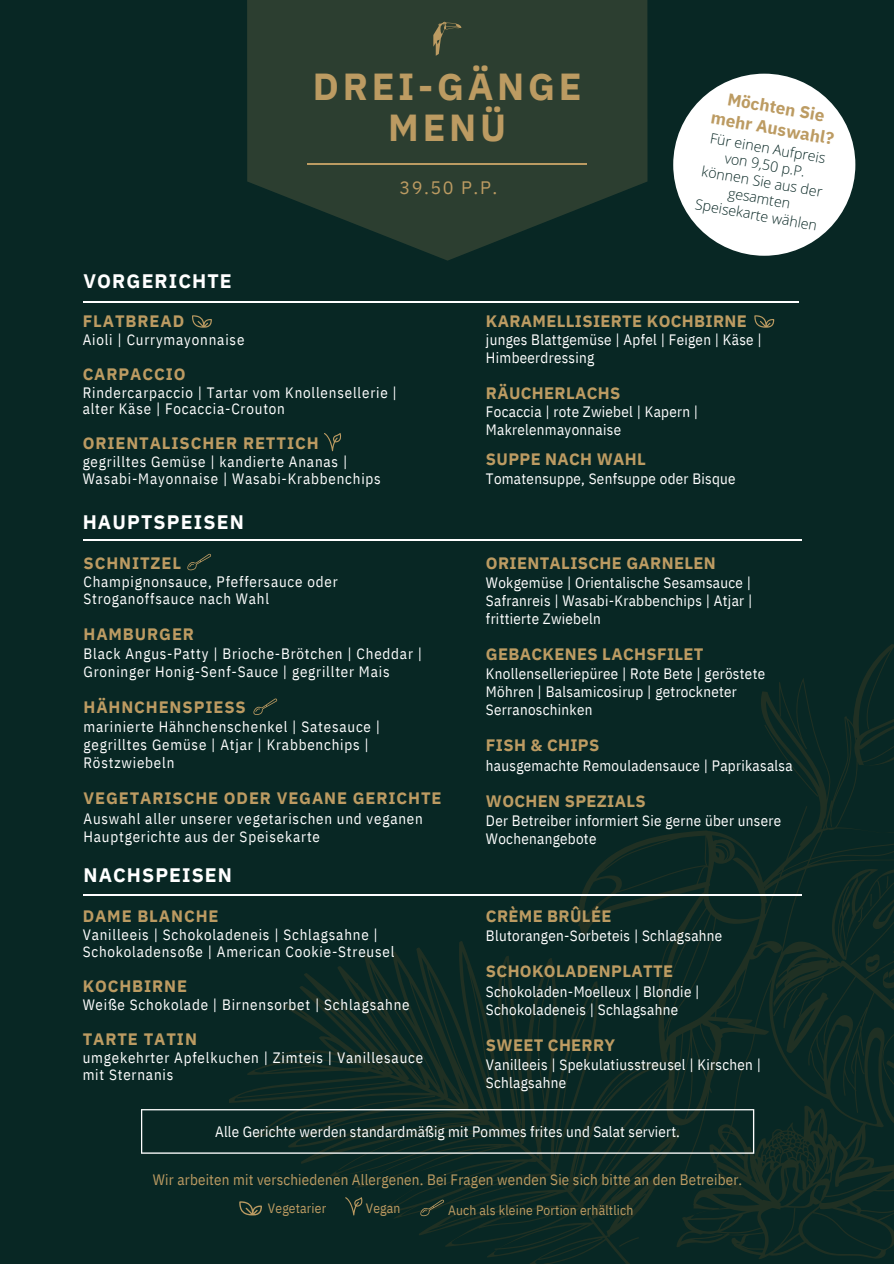
<style>
.page{position:relative;width:894px;height:1264px;background:#fff}
.page>*{position:absolute;margin:0;border:0;box-sizing:border-box;transform-origin:0 0}
.t1{font:700 37.5px "IBM Plex Sans";letter-spacing:.1em;color:#bc9b62}
.t2{font:700 19.5px "IBM Plex Sans";letter-spacing:.055em;color:#fff}
.t3{font:18px "IBM Plex Sans";color:#bc9b62}
.t4{font:700 17.1px "IBM Plex Sans";color:#bc9b62}
.t5{font:700 16.5px "IBM Plex Sans";letter-spacing:.02em;color:#bc9b62}
.t6{font:700 16.5px "IBM Plex Sans";letter-spacing:.055em;color:#bc9b62}
.t7{font:15px/18px "IBM Plex Sans Cond";letter-spacing:.055em;color:#fff}
.t8{font:15px/18px "IBM Plex Sans Cond";letter-spacing:.02em;color:#fff}
.t9{font:15px "IBM Plex Sans Cond";letter-spacing:.01em;color:#bc9b62}
.t10{font:15px "IBM Plex Sans Cond";letter-spacing:.01em;color:#fff}
.t11{font:300 14.25px/17px "Open Sans";color:#082724;text-align:center}
.t12{font:13.5px "IBM Plex Sans Cond";letter-spacing:.01em;color:#bc9b62}
</style>
<div class="page">
<div style="left:0;top:0;width:893px;height:1263px;background:#082724"></div>
<hr style="left:83px;top:539px;width:718px;height:2px;background:#fff">
<svg style="left:229px;top:644px;width:664px;height:618px"></svg>
<svg style="left:247px;top:0;width:400px;height:261px;fill:#2c3e30"></svg>
<hr style="left:307px;top:163px;width:279px;height:2px;background:#bc9b62">
<hr style="left:83px;top:301px;width:715px;height:2px;background:#fff">
<svg style="left:141px;top:1109px;width:613px;height:44px"></svg>
<svg style="left:192px;top:315px;width:20px;height:13px"></svg>
<svg style="left:433px;top:21px;width:29px;height:35px"></svg>
<hr style="left:83px;top:893px;width:718px;height:2px;background:#fff">
<svg style="left:754px;top:315px;width:20px;height:13px"></svg>
<svg style="left:324px;top:433px;width:17px;height:18px"></svg>
<div style="left:673px;top:74px;width:182px;height:182px;background:#fff;border-radius:50%"></div>
<svg style="left:187px;top:553px;width:24px;height:17px"></svg>
<svg style="left:253px;top:698px;width:24px;height:17px"></svg>
<svg style="left:239px;top:1201px;width:23px;height:14px"></svg>
<svg style="left:345px;top:1196px;width:17px;height:19px"></svg>
<svg style="left:420px;top:1199px;width:24px;height:17px"></svg>
<p class="t2" style="left:83px;top:268px;width:150px">VORGERICHTE</p>
<p class="t1" style="left:313px;top:61px;width:270px">DREI-GÄNGE</p>
<p class="t1" style="left:388px;top:103px;width:119px">MENÜ</p>
<p class="t3" style="left:399px;top:176px;width:99px">39.50 P.P.</p>
<p class="t4" style="left:729px;top:87px;width:100px;rotate:10deg">Möchten Sie</p>
<p class="t11" style="left:708px;top:129px;width:125px;rotate:10deg">Für einen Aufpreis von 9,50 p.P. können Sie aus der gesamten<br>Speisekarte wählen</p>
<p class="t4" style="left:712px;top:106px;width:126px;rotate:10deg">mehr Auswahl?</p>
<p class="t6" style="left:83px;top:309px;width:103px">FLATBREAD</p>
<p class="t7" style="left:83px;top:330px;width:163px">Aioli | Currymayonnaise</p>
<p class="t6" style="left:83px;top:362px;width:104px">CARPACCIO</p>
<p class="t7" style="left:83px;top:383px;width:315px;line-height:17px">Rindercarpaccio | Tartar vom Knollensellerie | alter Käse | Focaccia-Crouton</p>
<p class="t6" style="left:83px;top:432px;width:237px">ORIENTALISCHER RETTICH</p>
<p class="t7" style="left:83px;top:453px;width:299px;line-height:17px">gegrilltes Gemüse | kandierte Ananas |<br>Wasabi-Mayonnaise | Wasabi-Krabbenchips</p>
<p class="t2" style="left:83px;top:508px;width:163px">HAUPTSPEISEN</p>
<p class="t6" style="left:83px;top:552px;width:99px">SCHNITZEL</p>
<p class="t7" style="left:83px;top:573px;width:256px;line-height:17px">Champignonsauce, Pfeffersauce oder<br>Stroganoffsauce nach Wahl</p>
<p class="t6" style="left:83px;top:623px;width:112px">HAMBURGER</p>
<p class="t7" style="left:83px;top:644px;width:340px">Black Angus-Patty | Brioche-Brötchen | Cheddar |<br>Groninger Honig-Senf-Sauce | gegrillter Mais</p>
<p class="t6" style="left:83px;top:696px;width:164px">HÄHNCHENSPIESS</p>
<p class="t7" style="left:83px;top:717px;width:298px">marinierte Hähnchenschenkel | Satesauce | gegrilltes Gemüse | Atjar | Krabbenchips |<br>Röstzwiebeln</p>
<p class="t6" style="left:83px;top:787px;width:359px">VEGETARISCHE ODER VEGANE GERICHTE</p>
<p class="t7" style="left:83px;top:808px;width:341px">Auswahl aller unserer vegetarischen und veganen<br>Hauptgerichte aus der Speisekarte</p>
<p class="t2" style="left:83px;top:861px;width:150px">NACHSPEISEN</p>
<p class="t6" style="left:83px;top:905px;width:137px">DAME BLANCHE</p>
<p class="t7" style="left:83px;top:926px;width:313px;line-height:17px">Vanilleeis | Schokoladeneis | Schlagsahne |<br>Schokoladensoße | American Cookie-Streusel</p>
<p class="t6" style="left:83px;top:975px;width:106px">KOCHBIRNE</p>
<p class="t7" style="left:83px;top:995px;width:328px">Weiße Schokolade | Birnensorbet | Schlagsahne</p>
<p class="t6" style="left:83px;top:1028px;width:116px">TARTE TATIN</p>
<p class="t7" style="left:83px;top:1048px;width:342px;line-height:17px">umgekehrter Apfelkuchen | Zimteis | Vanillesauce mit Sternanis</p>
<p class="t5" style="left:486px;top:310px;width:262px">KARAMELLISIERTE KOCHBIRNE</p>
<p class="t8" style="left:486px;top:331px;width:277px;line-height:17.5px">junges Blattgemüse | Apfel | Feigen | Käse |<br>Himbeerdressing</p>
<p class="t5" style="left:486px;top:382px;width:136px">RÄUCHERLACHS</p>
<p class="t8" style="left:486px;top:402px;width:214px;line-height:17.5px">Focaccia | rote Zwiebel | Kapern |<br>Makrelenmayonnaise</p>
<p class="t5" style="left:486px;top:448px;width:161px">SUPPE NACH WAHL</p>
<p class="t8" style="left:486px;top:469px;width:251px">Tomatensuppe, Senfsuppe oder Bisque</p>
<p class="t5" style="left:486px;top:552px;width:231px">ORIENTALISCHE GARNELEN</p>
<p class="t7" style="left:486px;top:573px;width:268px;text-align:justify">Wokgemüse | Orientalische Sesamsauce | Safranreis | Wasabi-Krabbenchips | Atjar | frittierte Zwiebeln</p>
<p class="t5" style="left:486px;top:643px;width:219px">GEBACKENES LACHSFILET</p>
<p class="t8" style="left:486px;top:664px;width:280px">Knollenselleriepüree | Rote Bete | geröstete<br>Möhren | Balsamicosirup | getrockneter<br>Serranoschinken</p>
<p class="t5" style="left:486px;top:734px;width:115px">FISH &amp; CHIPS</p>
<p class="t8" style="left:486px;top:756px;width:308px">hausgemachte Remouladensauce | Paprikasalsa</p>
<p class="t5" style="left:486px;top:789px;width:161px">WOCHEN SPEZIALS</p>
<p class="t8" style="left:486px;top:811px;width:296px">Der Betreiber informiert Sie gerne über unsere<br>Wochenangebote</p>
<p class="t5" style="left:486px;top:905px;width:127px">CRÈME BRÛLÉE</p>
<p class="t8" style="left:486px;top:926px;width:238px">Blutorangen-Sorbeteis | Schlagsahne</p>
<p class="t5" style="left:486px;top:960px;width:189px">SCHOKOLADENPLATTE</p>
<p class="t8" style="left:486px;top:982px;width:215px">Schokoladen-Moelleux | Blondie |</p>
<p class="t8" style="left:486px;top:1000px;width:194px">Schokoladeneis | Schlagsahne</p>
<p class="t5" style="left:486px;top:1033px;width:131px">SWEET CHERRY</p>
<p class="t8" style="left:486px;top:1055px;width:276px">Vanilleeis | Spekulatiusstreusel | Kirschen |<br>Schlagsahne</p>
<p class="t10" style="left:215px;top:1121px;width:466px">Alle Gerichte werden standardmäßig mit Pommes frites und Salat serviert.</p>
<p class="t9" style="left:153px;top:1169px;width:590px">Wir arbeiten mit verschiedenen Allergenen. Bei Fragen wenden Sie sich bitte an den Betreiber.</p>
<p class="t12" style="left:268px;top:1199px;width:60px">Vegetarier</p>
<p class="t12" style="left:366px;top:1199px;width:36px">Vegan</p>
<p class="t12" style="left:448px;top:1200px;width:187px">Auch als kleine Portion erhältlich</p>
</div>
